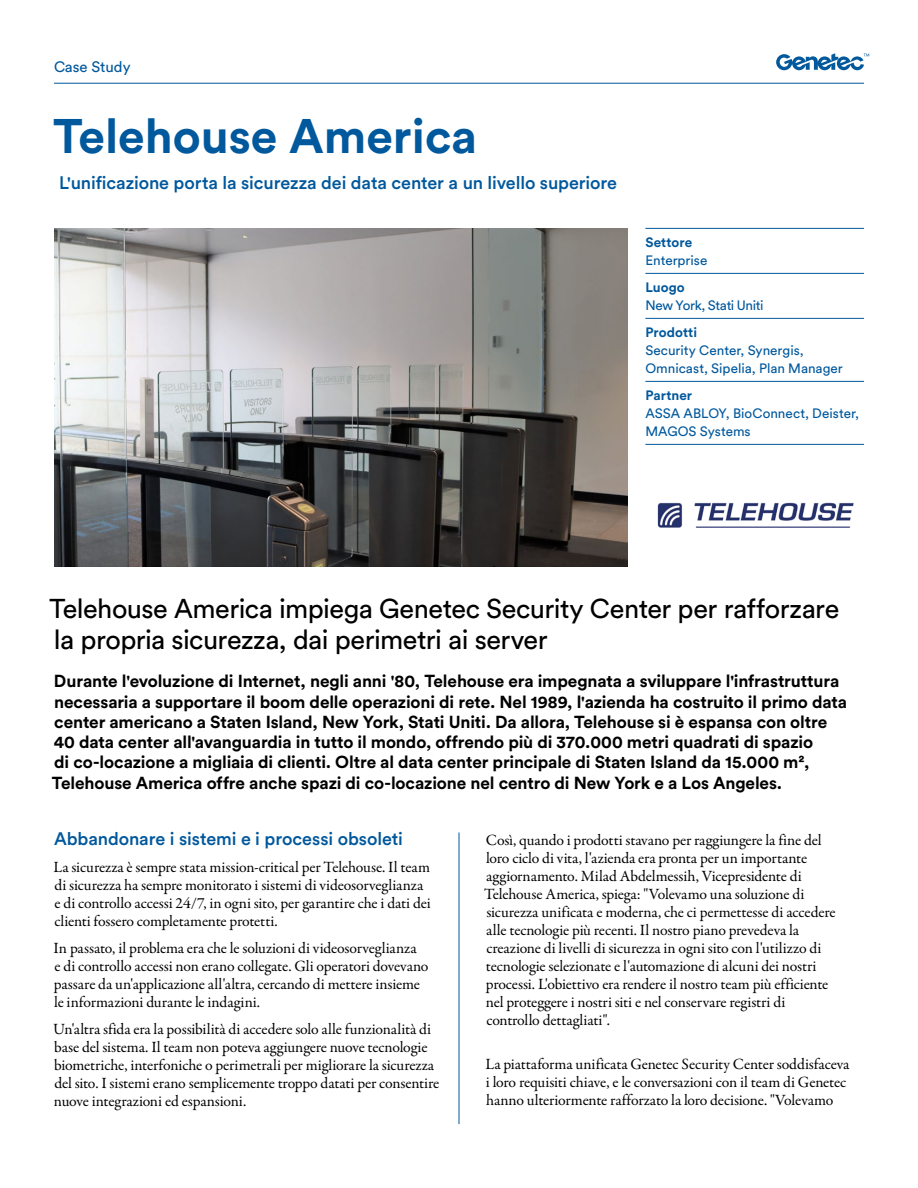
<style>
.page{position:relative;width:918px;height:1188px;background:#fff}
.page>*{position:absolute;margin:0;border:0;box-sizing:border-box;transform-origin:0 0}
.Heading_1{font:700 48px "Circular Pro";color:#00589d}
.Heading_2{font:27px/31.5px "Circular Pro";letter-spacing:-.02em;color:#000}
.Subhead_1{font:500 18px "Circular Pro";letter-spacing:-.005em;color:#00589d}
.Heading_3{font:700 17.25px/20.2px "Circular Pro";letter-spacing:-.01em;color:#000}
.Body_Text{font:15.75px/18px "Garamond Premr Pro";letter-spacing:-.01em;color:#000}
.Document_Type{font:15px "Circular Pro";letter-spacing:-.005em;color:#00589d}
.Sidebar_Body_Text_No{font:13.5px/18px "Circular Pro";color:#00589d}
.Sidebar_Body_Text__R{font:700 13.5px "Circular Pro";letter-spacing:.005em;color:#00589d}
.Sidebar_Body_Text_No-2{font:13.5px "Circular Pro";letter-spacing:-.03em;color:#00589d}
</style>
<div class="page">
<hr style="left:645px;top:228px;width:219px;height:1px;background:#00589d">
<hr style="left:645px;top:273px;width:219px;height:1px;background:#00589d">
<hr style="left:645px;top:318px;width:219px;height:1px;background:#00589d">
<hr style="left:645px;top:381px;width:219px;height:1px;background:#00589d">
<hr style="left:645px;top:444px;width:219px;height:1px;background:#00589d">
<hr style="left:54px;top:83px;width:810px;height:1px;background:#00589d">
<svg style="left:776px;top:53px;width:93px;height:17px"></svg>
<hr style="left:459px;top:832px;width:1px;height:292px;background:#00589d">
<img style="left:54px;top:228px;width:573px;height:338px">
<img style="left:657px;top:502px;width:197px;height:26px">
<p class="Document_Type" style="left:54px;top:57px;width:78px">Case Study</p>
<p class="Heading_1" style="left:53px;top:103px;width:425px">Telehouse America</p>
<p class="Subhead_1" style="left:59px;top:170px;width:559px">L'unificazione porta la sicurezza dei data center a un livello superiore</p>
<p class="Sidebar_Body_Text__R" style="left:645px;top:233px;width:48px">Settore</p>
<p class="Sidebar_Body_Text_No" style="left:645px;top:250px;width:63px">Enterprise</p>
<p class="Sidebar_Body_Text__R" style="left:645px;top:278px;width:41px">Luogo</p>
<p class="Sidebar_Body_Text_No-2" style="left:645px;top:296px;width:120px">New York, Stati Uniti</p>
<p class="Sidebar_Body_Text__R" style="left:645px;top:323px;width:53px">Prodotti</p>
<p class="Sidebar_Body_Text_No" style="left:645px;top:340px;width:199px">Security Center, Synergis,<br>Omnicast, Sipelia, Plan Manager</p>
<p class="Sidebar_Body_Text__R" style="left:645px;top:386px;width:48px">Partner</p>
<p class="Sidebar_Body_Text_No" style="left:645px;top:403px;width:215px">ASSA ABLOY, BioConnect, Deister,<br>MAGOS Systems</p>
<p class="Heading_2" style="left:49px;top:591px;width:791px">Telehouse America impiega Genetec Security Center per rafforzare la propria sicurezza, dai perimetri ai server</p>
<p class="Heading_3" style="left:52px;top:671px;width:797px">Durante l'evoluzione di Internet, negli anni '80, Telehouse era impegnata a sviluppare l'infrastruttura necessaria a supportare il boom delle operazioni di rete. Nel 1989, l'azienda ha costruito il primo data center americano a Staten Island, New York, Stati Uniti. Da allora, Telehouse si è espansa con oltre 40 data center all'avanguardia in tutto il mondo, offrendo più di 370.000 metri quadrati di spazio<br>di co-locazione a migliaia di clienti. Oltre al data center principale di Staten Island da 15.000 m², Telehouse America offre anche spazi di co-locazione nel centro di New York e a Los Angeles.</p>
<p class="Subhead_1" style="left:54px;top:826px;width:351px">Abbandonare i sistemi e i processi obsoleti</p>
<p class="Body_Text" style="left:53px;top:858px;width:379px">La sicurezza è sempre stata mission-critical per Telehouse. Il team di sicurezza ha sempre monitorato i sistemi di videosorveglianza e di controllo accessi 24/7, in ogni sito, per garantire che i dati dei clienti fossero completamente protetti.</p>
<p class="Body_Text" style="left:54px;top:939px;width:377px">In passato, il problema era che le soluzioni di videosorveglianza<br>e di controllo accessi non erano collegate. Gli operatori dovevano passare da un'applicazione all'altra, cercando di mettere insieme le informazioni durante le indagini.</p>
<p class="Body_Text" style="left:53px;top:1020px;width:388px">Un'altra sfida era la possibilità di accedere solo alle funzionalità di base del sistema. Il team non poteva aggiungere nuove tecnologie biometriche, interfoniche o perimetrali per migliorare la sicurezza del sito. I sistemi erano semplicemente troppo datati per consentire nuove integrazioni ed espansioni.</p>
<p class="Body_Text" style="left:484px;top:832px;width:353px">Così, quando i prodotti stavano per raggiungere la fine del loro ciclo di vita, l'azienda era pronta per un importante aggiornamento. Milad Abdelmessih, Vicepresidente di Telehouse America, spiega: "Volevamo una soluzione di sicurezza unificata e moderna, che ci permettesse di accedere alle tecnologie più recenti. Il nostro piano prevedeva la creazione di livelli di sicurezza in ogni sito con l'utilizzo di tecnologie selezionate e l'automazione di alcuni dei nostri processi. L'obiettivo era rendere il nostro team più efficiente nel proteggere i nostri siti e nel conservare registri di controllo dettagliati".</p>
<p class="Body_Text" style="left:485px;top:1055px;width:366px">La piattaforma unificata Genetec Security Center soddisfaceva i loro requisiti chiave, e le conversazioni con il team di Genetec hanno ulteriormente rafforzato la loro decisione. "Volevamo</p>
</div>
